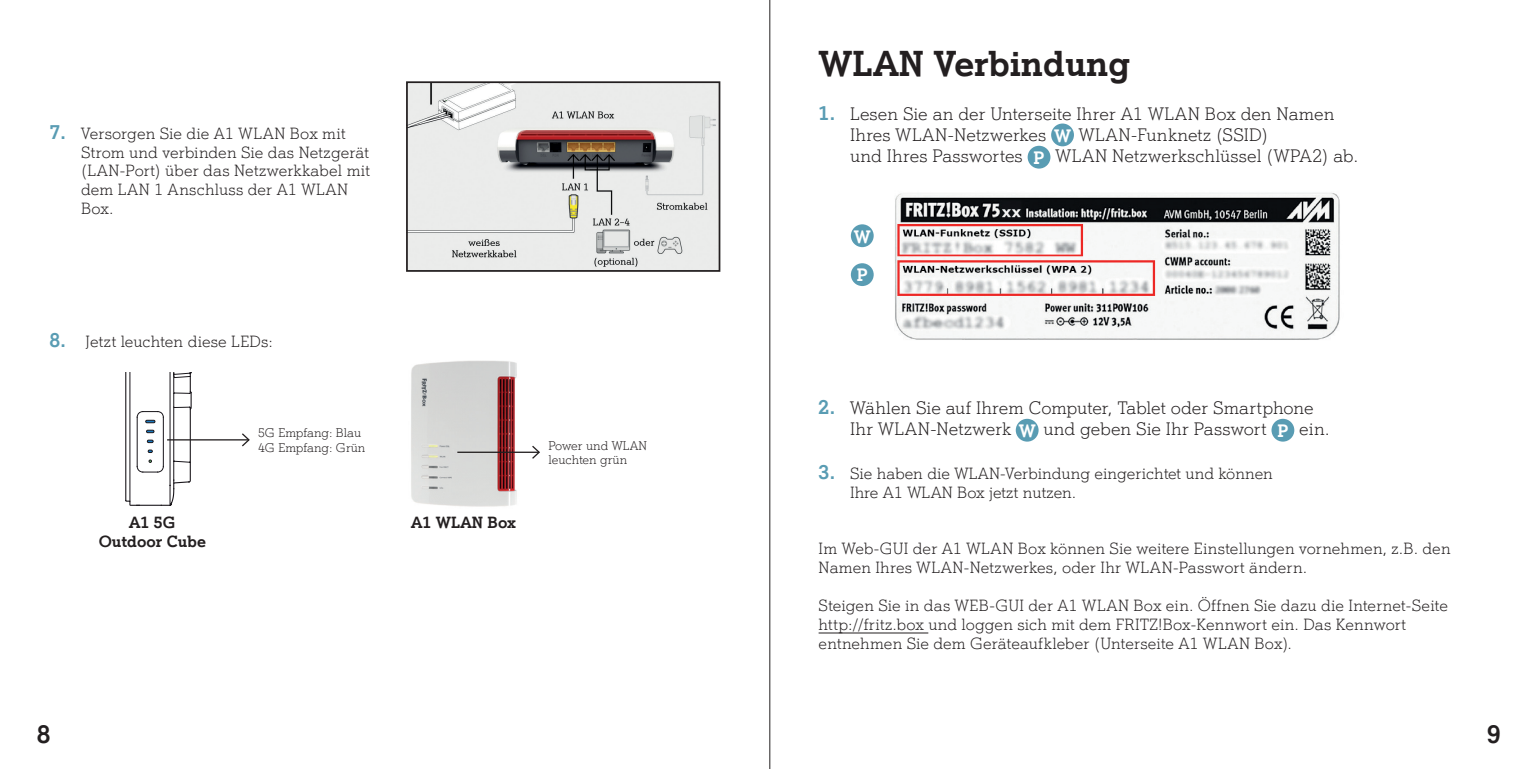
<style>
.page{position:relative;width:1538px;height:769px;background:#fff}
.page>*{position:absolute;margin:0;border:0;box-sizing:border-box;transform-origin:0 0}
.t1{font:700 35px "A1 Einfach";color:#231f20}
.t2{font:700 24.5px "A1 Einfach";color:#231f20}
.t3{font:17.5px/21px "A1 Einfach Leicht";letter-spacing:.005em;color:#231f20}
.t4{font:700 17.5px/38.5px "A1 Einfach";color:#fff}
.t5{font:15.75px/18.9px "A1 Einfach Leicht";letter-spacing:.01em;color:#231f20}
.t6{font:700 15.75px/18.9px "A1 Einfach";color:#231f20;text-align:center}
.t7{font:12.25px/14.7px "A1 Einfach Leicht";color:#231f20}
.s1{font-family:"A1 Einfach";font-weight:700;font-size:19.25px;color:#599cb3}
.s2{font-family:"A1 Einfach";font-weight:700;color:#fff}
</style>
<div class="page">
<img style="left:411px;top:360px;width:108px;height:147px">
<svg style="left:125px;top:372px;width:107px;height:134px"></svg>
<hr style="left:167px;top:439px;width:82px;height:1px;background:#231f20">
<svg style="left:240px;top:433px;width:10px;height:14px"></svg>
<hr style="left:457px;top:452px;width:82px;height:1px;background:#231f20">
<svg style="left:531px;top:445px;width:9px;height:14px"></svg>
<img style="left:409px;top:84px;width:308px;height:185px">
<div style="left:406px;top:81px;width:314px;height:191px;border:2px solid #231f20"></div>
<hr style="left:819px;top:633px;width:109px;height:1px;background:#231f20">
<div style="left:1051px;top:124px;width:23px;height:22px;background:#599cb3;border-radius:50%"></div>
<div style="left:1028px;top:146px;width:22px;height:23px;background:#599cb3;border-radius:50%"></div>
<div style="left:1016px;top:419px;width:22px;height:23px;background:#599cb3;border-radius:50%"></div>
<div style="left:1271px;top:419px;width:23px;height:23px;background:#599cb3;border-radius:50%"></div>
<img style="left:895px;top:192px;width:445px;height:148px">
<div style="left:851px;top:224px;width:23px;height:23px;background:#599cb3;border-radius:50%"></div>
<div style="left:851px;top:263px;width:23px;height:23px;background:#599cb3;border-radius:50%"></div>
<hr style="left:769px;top:0;width:1px;height:769px;background:#231f20">
<p class="t5" style="left:81px;top:123px;width:290px;text-indent:-32px"><span class="s1">7.</span> Versorgen Sie die A1 WLAN Box mit<br>Strom und verbinden Sie das Netzgerät (LAN-Port) über das Netzwerkkabel mit dem LAN 1 Anschluss der A1 WLAN<br>Box.</p>
<p class="t5" style="left:50px;top:331px;width:225px"><span class="s1">8.</span> Jetzt leuchten diese LEDs:</p>
<p class="t7" style="left:258px;top:425px;width:109px">5G Empfang: Blau<br>4G Empfang: Grün</p>
<p class="t6" style="left:99px;top:512px;width:109px">A1 5G<br>Outdoor Cube</p>
<p class="t6" style="left:411px;top:512px;width:106px">A1 WLAN Box</p>
<p class="t7" style="left:548px;top:438px;width:100px">Power und WLAN leuchten grün</p>
<h1 class="t1" style="left:819px;top:41px;width:313px">WLAN Verbindung</h1>
<p class="t3" style="left:850px;top:103px;width:510px;text-indent:-32px"><span class="s1">1.</span> Lesen Sie an der Unterseite Ihrer A1 WLAN Box den Namen<br>Ihres WLAN-Netzwerkes <span class="s2">W</span> WLAN-Funknetz (SSID)<br>und Ihres Passwortes <span class="s2">P</span> WLAN Netzwerkschlüssel (WPA2) ab.</p>
<p class="t4" style="left:854px;top:217px;width:18px">W<br>P</p>
<p class="t3" style="left:850px;top:397px;width:481px;text-indent:-32px"><span class="s1">2.</span> Wählen Sie auf Ihrem Computer, Tablet oder Smartphone<br>Ihr WLAN-Netzwerk <span class="s2">W</span> und geben Sie Ihr Passwort <span class="s2">P</span> ein.</p>
<p class="t5" style="left:850px;top:464px;width:424px;text-indent:-32px"><span class="s1">3.</span> Sie haben die WLAN-Verbindung eingerichtet und können<br>Ihre A1 WLAN Box jetzt nutzen.</p>
<p class="t5" style="left:819px;top:539px;width:633px">Im Web-GUI der A1 WLAN Box können Sie weitere Einstellungen vornehmen, z.B. den<br>Namen Ihres WLAN-Netzwerkes, oder Ihr WLAN-Passwort ändern.</p>
<p class="t5" style="left:819px;top:596px;width:631px">Steigen Sie in das WEB-GUI der A1 WLAN Box ein. Öffnen Sie dazu die Internet-Seite http://fritz.box und loggen sich mit dem FRITZ!Box-Kennwort ein. Das Kennwort entnehmen Sie dem Geräteaufkleber (Unterseite A1 WLAN Box).</p>
<h2 class="t2" style="left:37px;top:719px;width:15px">8</h2>
<h2 class="t2" style="left:1487px;top:719px;width:15px">9</h2>
</div>
